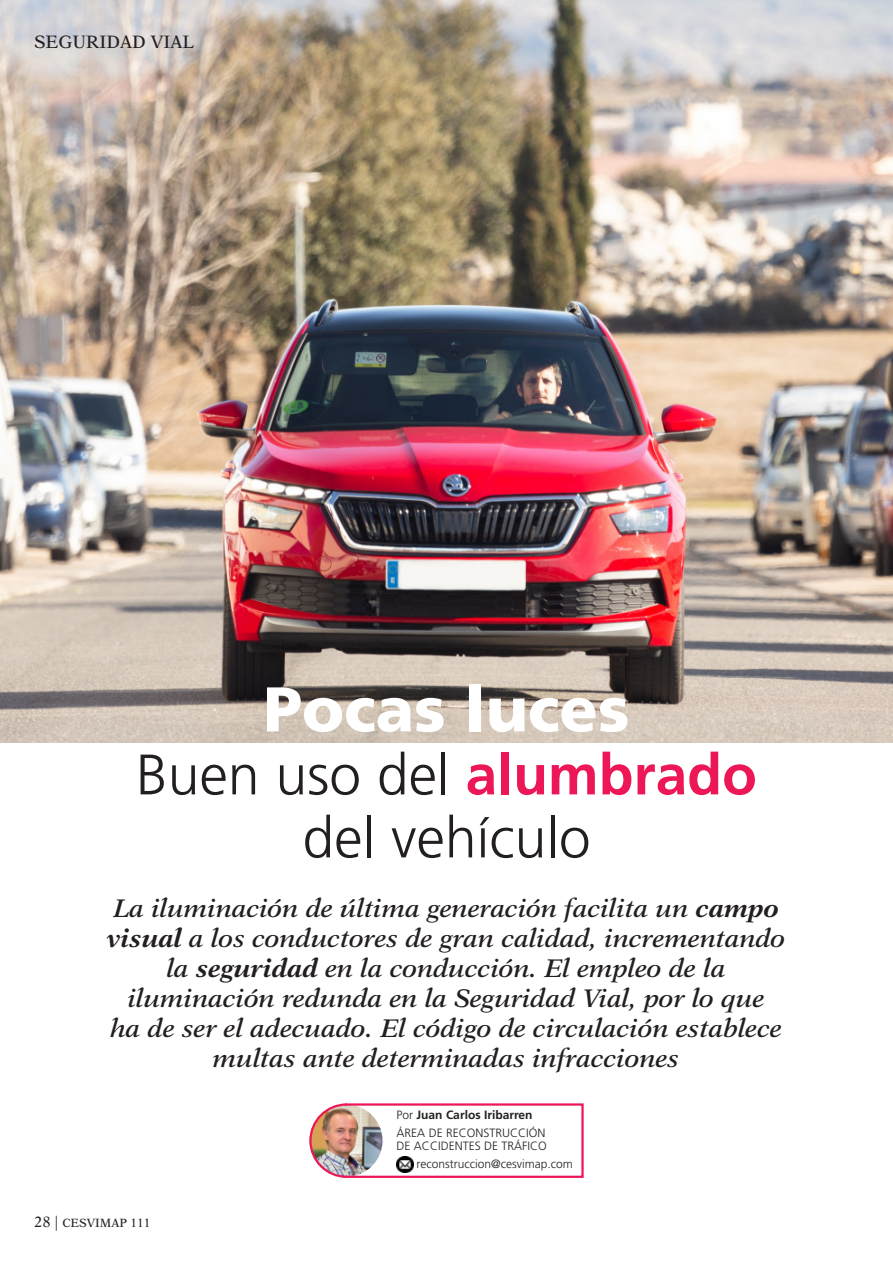
<style>
.page{position:relative;width:893px;height:1263px;background:#fff}
.page>*{position:absolute;margin:0;border:0;box-sizing:border-box;transform-origin:0 0}
.t1{font:900 63px "Frutiger";color:#fff}
.t2{font:300 57px/63px "Frutiger";color:#231f20;text-align:center}
.t3{font:italic 600 25.5px/30px "New Aster";color:#231f20;text-align:center}
.t4{font:18px "New Aster";color:#231f20}
.t5{font:300 12px/17.7px "Frutiger";color:#231f20}
.t6{font:12px "New Aster";color:#231f20}
.s1{font-weight:700;color:#ed1757}
.s2{font-weight:700}
.s3{font-size:15px}
</style>
<div class="page">
<img style="left:0;top:0;width:893px;height:742px">
<svg style="left:309px;top:1103px;width:275px;height:75px"></svg>
<p class="t4" style="left:34px;top:31px;width:162px">SEGURIDAD VIAL</p>
<h1 class="t1" style="left:264px;top:671px;width:367px">Pocas luces</h1>
<h2 class="t2" style="left:136px;top:744px;width:622px">Buen uso del <span class="s1">alumbrado </span>del vehículo</h2>
<p class="t3" style="left:107px;top:893px;width:680px">La iluminación de última generación facilita un <span class="s2">campo visual</span> a los conductores de gran calidad, incrementando la <span class="s2">seguridad</span> en la conducción. El empleo de la iluminación redunda en la Seguridad Vial, por lo que<br>ha de ser el adecuado. El código de circulación establece multas ante determinadas infracciones</p>
<p class="t6" style="left:34px;top:1216px;width:118px"><span class="s3">28 |</span> CESVIMAP 111</p>
<p class="t5" style="left:397px;top:1106px;width:150px">Por <span class="s2">Juan Carlos Iribarren<br></span>ÁREA DE RECONSTRUCCIÓN</p>
<p class="t5" style="left:417px;top:1137px;width:158px;text-indent:-20px">DE ACCIDENTES DE TRÁFICO reconstruccion@cesvimap.com</p>
</div>
